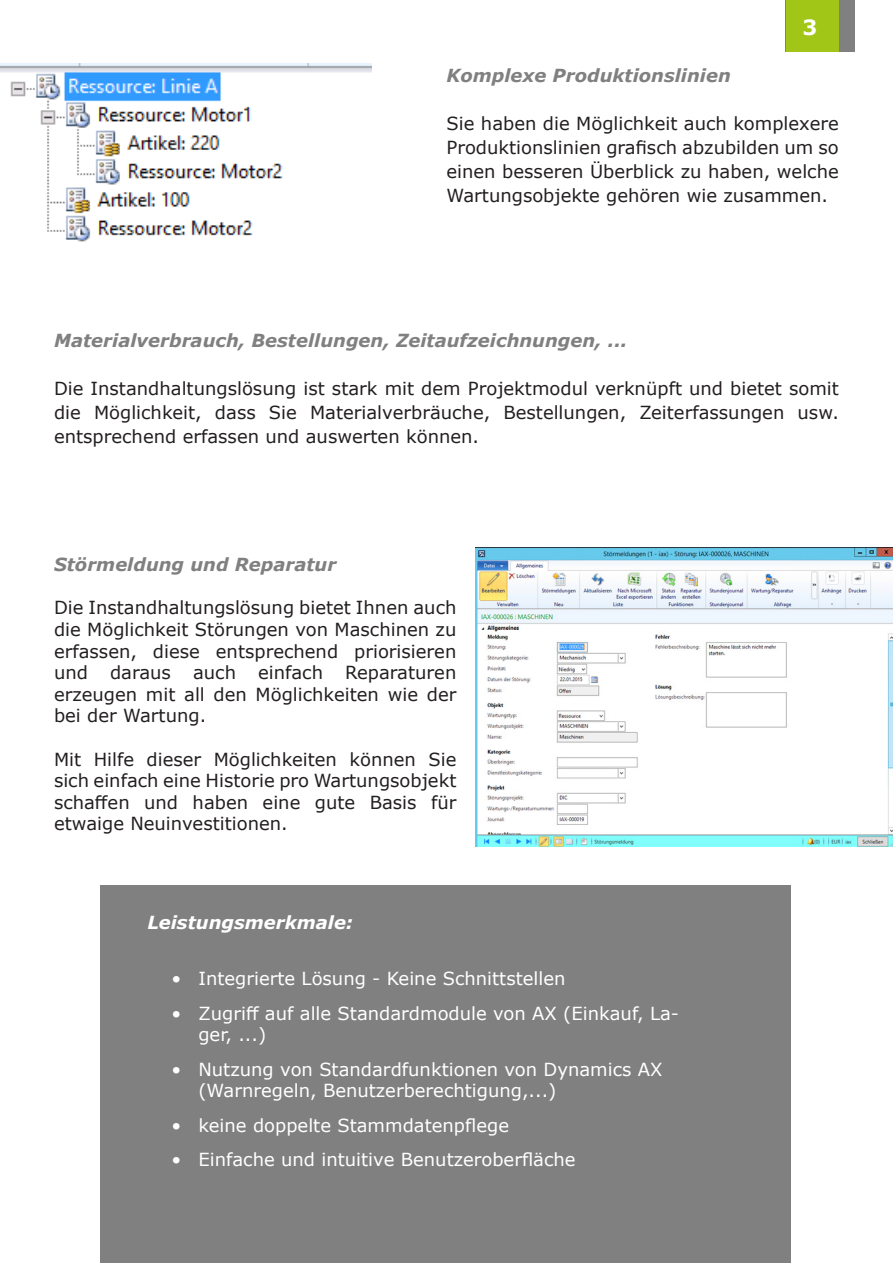
<style>
.page{position:relative;width:893px;height:1263px;background:#fff}
.page>*{position:absolute;margin:0;border:0;box-sizing:border-box;transform-origin:0 0}
.t1{font:700 21px "Verdana";color:#fff}
.t2{font:18px/21.6px "Verdana";color:#231f20;text-align:justify}
.t3{font:18px/21.6px "Verdana";color:#fff}
.t4{font:italic 700 18px "Verdana";color:#808080}
.t5{font:italic 700 18px "Verdana";color:#fff}
</style>
<div class="page">
<div style="left:786px;top:0;width:69px;height:51px;background:#808080"></div>
<div style="left:786px;top:0;width:53px;height:51px;background:#a2c617"></div>
<div style="left:100px;top:885px;width:690px;height:378px;background:#808080"></div>
<img style="left:1px;top:64px;width:370px;height:178px">
<img style="left:475px;top:547px;width:418px;height:299px">
<p class="t1" style="left:802px;top:12px;width:16px">3</p>
<p class="t4" style="left:446px;top:62px;width:286px">Komplexe Produktionslinien</p>
<p class="t2" style="left:446px;top:111px;width:394px;line-height:24px">Sie haben die Möglichkeit auch komplexere Produktionslinien grafisch abzubilden um so einen besseren Überblick zu haben, welche Wartungsobjekte gehören wie zusammen.</p>
<p class="t4" style="left:54px;top:328px;width:575px">Materialverbrauch, Bestellungen, Zeitaufzeichnungen, ...</p>
<p class="t2" style="left:54px;top:376px;width:786px;line-height:24px">Die Instandhaltungslösung ist stark mit dem Projektmodul verknüpft und bietet somit die Möglichkeit, dass Sie Materialverbräuche, Bestellungen, Zeiterfassungen usw. entsprechend erfassen und auswerten können.</p>
<p class="t4" style="left:54px;top:552px;width:284px">Störmeldung und Reparatur</p>
<p class="t2" style="left:54px;top:597px;width:404px">Die Instandhaltungslösung bietet Ihnen auch die Möglichkeit Störungen von Maschinen zu erfassen, diese entsprechend priorisieren und daraus auch einfach Reparaturen erzeugen mit all den Möglichkeiten wie der bei der Wartung.</p>
<p class="t2" style="left:54px;top:748px;width:404px">Mit Hilfe dieser Möglichkeiten können Sie sich einfach eine Historie pro Wartungsobjekt schaffen und haben eine gute Basis für etwaige Neuinvestitionen.</p>
<p class="t5" style="left:147px;top:910px;width:207px">Leistungsmerkmale:</p>
<p class="t3" style="left:171px;top:968px;width:396px">• Integrierte Lösung - Keine Schnittstellen</p>
<p class="t3" style="left:198px;top:1002px;width:482px;text-indent:-27px">• Zugriff auf alle Standardmodule von AX (Einkauf, La&shy;ger, ...)</p>
<p class="t3" style="left:198px;top:1058px;width:466px;text-indent:-27px">• Nutzung von Standardfunktionen von Dynamics AX (Warnregeln, Benutzerberechtigung,...)</p>
<p class="t3" style="left:171px;top:1114px;width:339px">• keine doppelte Stammdatenpflege</p>
<p class="t3" style="left:171px;top:1148px;width:406px">• Einfache und intuitive Benutzeroberfläche</p>
</div>
